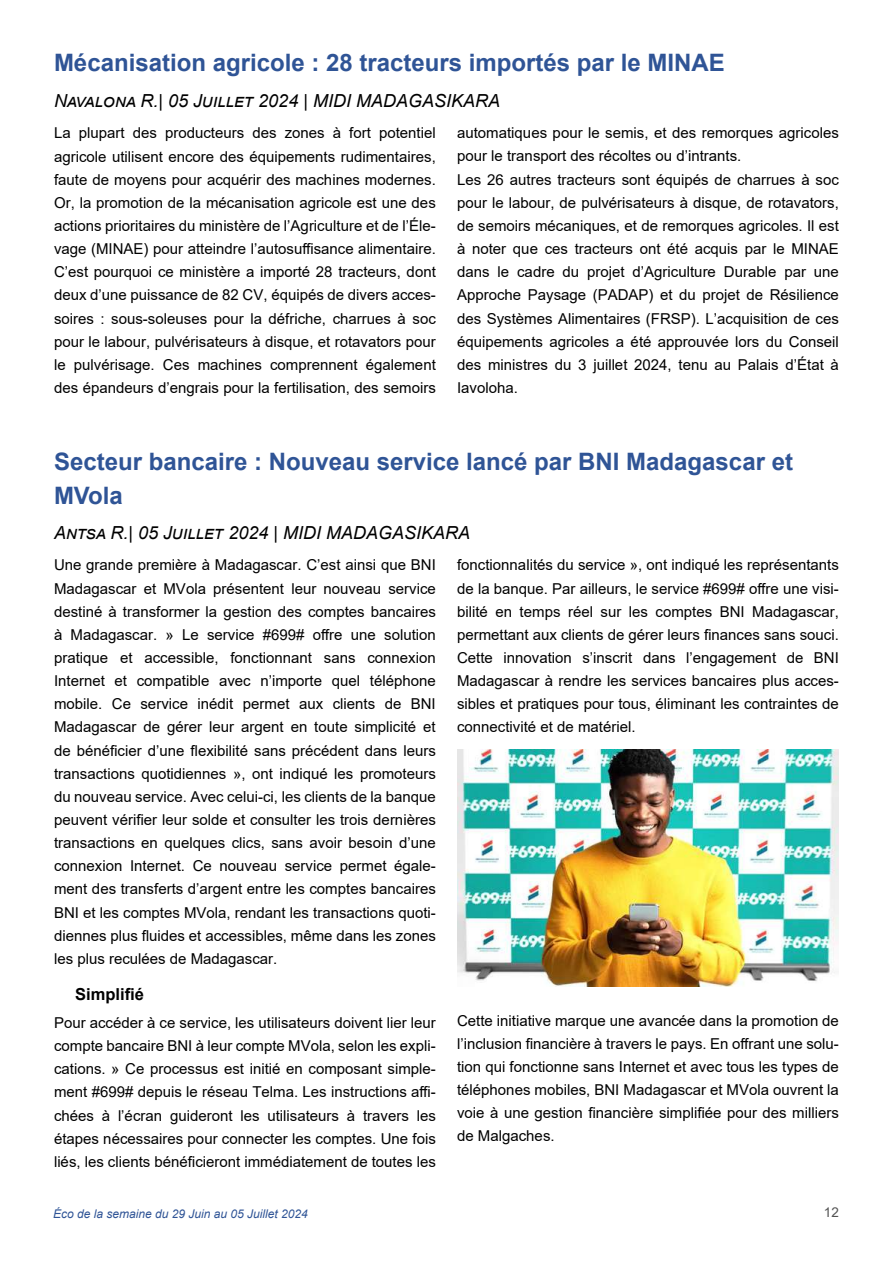
<style>
.page{position:relative;width:893px;height:1263px;background:#fff}
.page>*{position:absolute;margin:0;border:0;box-sizing:border-box;transform-origin:0 0}
.t1{font:700 24px/33.9px "Arial";color:#2f5496}
.t2{font:italic 18px "Arial";color:#000}
.t3{font:700 16.5px "Arial";color:#000}
.t4{font:15px/23.1px "Arial";color:#000;text-align:justify}
.t5{font:13.5px "Arial";color:#525252}
.t6{font:italic 12px "Arial";color:#2f5496}
</style>
<div class="page">
<img style="left:457px;top:750px;width:382px;height:236px">
<h1 class="t1" style="left:54px;top:46px;width:672px">Mécanisation agricole : 28 tracteurs importés par le MINAE</h1>
<p class="t2" style="left:54px;top:89px;width:448px">Navalona R.| 05 Juillet 2024 | MIDI MADAGASIKARA</p>
<p class="t4" style="left:54px;top:121px;width:383px">La plupart des producteurs des zones à fort potentiel agricole utilisent encore des équipements rudimentaires, faute de moyens pour acquérir des machines modernes.<br>Or, la promotion de la mécanisation agricole est une des actions prioritaires du ministère de l’Agriculture et de l’Éle&shy;vage (MINAE) pour atteindre l’autosuffisance alimentaire.<br>C’est pourquoi ce ministère a importé 28 tracteurs, dont deux d’une puissance de 82 CV, équipés de divers acces&shy;soires : sous-soleuses pour la défriche, charrues à soc pour le labour, pulvérisateurs à disque, et rotavators pour le pulvérisage. Ces machines comprennent également des épandeurs d’engrais pour la fertilisation, des semoirs</p>
<p class="t4" style="left:457px;top:121px;width:383px;text-align:left">automatiques pour le semis, et des remorques agricoles pour le transport des récoltes ou d’intrants.<br>Les 26 autres tracteurs sont équipés de charrues à soc pour le labour, de pulvérisateurs à disque, de rotavators, de semoirs mécaniques, et de remorques agricoles. Il est à noter que ces tracteurs ont été acquis par le MINAE dans le cadre du projet d’Agriculture Durable par une Approche Paysage (PADAP) et du projet de Résilience des Systèmes Alimentaires (FRSP). L’acquisition de ces équipements agricoles a été approuvée lors du Conseil des ministres du 3 juillet 2024, tenu au Palais d’État à Iavoloha.</p>
<h1 class="t1" style="left:54px;top:444px;width:740px">Secteur bancaire : Nouveau service lancé par BNI Madagascar et<br>MVola</h1>
<p class="t2" style="left:54px;top:521px;width:418px">Antsa R.| 05 Juillet 2024 | MIDI MADAGASIKARA</p>
<p class="t4" style="left:54px;top:553px;width:383px">Une grande première à Madagascar. C’est ainsi que BNI Madagascar et MVola présentent leur nouveau service destiné à transformer la gestion des comptes bancaires à Madagascar. » Le service #699# offre une solution pratique et accessible, fonctionnant sans connexion Internet et compatible avec n’importe quel téléphone mobile. Ce service inédit permet aux clients de BNI Madagascar de gérer leur argent en toute simplicité et de bénéficier d’une flexibilité sans précédent dans leurs transactions quotidiennes », ont indiqué les promoteurs du nouveau service. Avec celui-ci, les clients de la banque peuvent vérifier leur solde et consulter les trois dernières transactions en quelques clics, sans avoir besoin d’une connexion Internet. Ce nouveau service permet égale&shy;ment des transferts d’argent entre les comptes bancaires BNI et les comptes MVola, rendant les transactions quoti&shy;diennes plus fluides et accessibles, même dans les zones les plus reculées de Madagascar.</p>
<p class="t3" style="left:75px;top:982px;width:70px">Simplifié</p>
<p class="t4" style="left:54px;top:1011px;width:383px">Pour accéder à ce service, les utilisateurs doivent lier leur compte bancaire BNI à leur compte MVola, selon les expli&shy;cations. » Ce processus est initié en composant simple&shy;ment #699# depuis le réseau Telma. Les instructions affi&shy;chées à l’écran guideront les utilisateurs à travers les étapes nécessaires pour connecter les comptes. Une fois liés, les clients bénéficieront immédiatement de toutes les</p>
<p class="t4" style="left:457px;top:553px;width:383px">fonctionnalités du service », ont indiqué les représentants de la banque. Par ailleurs, le service #699# offre une visi&shy;bilité en temps réel sur les comptes BNI Madagascar, permettant aux clients de gérer leurs finances sans souci.<br>Cette innovation s’inscrit dans l’engagement de BNI Madagascar à rendre les services bancaires plus acces&shy;sibles et pratiques pour tous, éliminant les contraintes de connectivité et de matériel.</p>
<p class="t4" style="left:457px;top:1009px;width:383px">Cette initiative marque une avancée dans la promotion de l’inclusion financière à travers le pays. En offrant une solu&shy;tion qui fonctionne sans Internet et avec tous les types de téléphones mobiles, BNI Madagascar et MVola ouvrent la voie à une gestion financière simplifiée pour des milliers de Malgaches.</p>
<p class="t6" style="left:53px;top:1205px;width:256px">Éco de la semaine du 29 Juin au 05 Juillet 2024</p>
<p class="t5" style="left:824px;top:1203px;width:17px">12</p>
</div>
